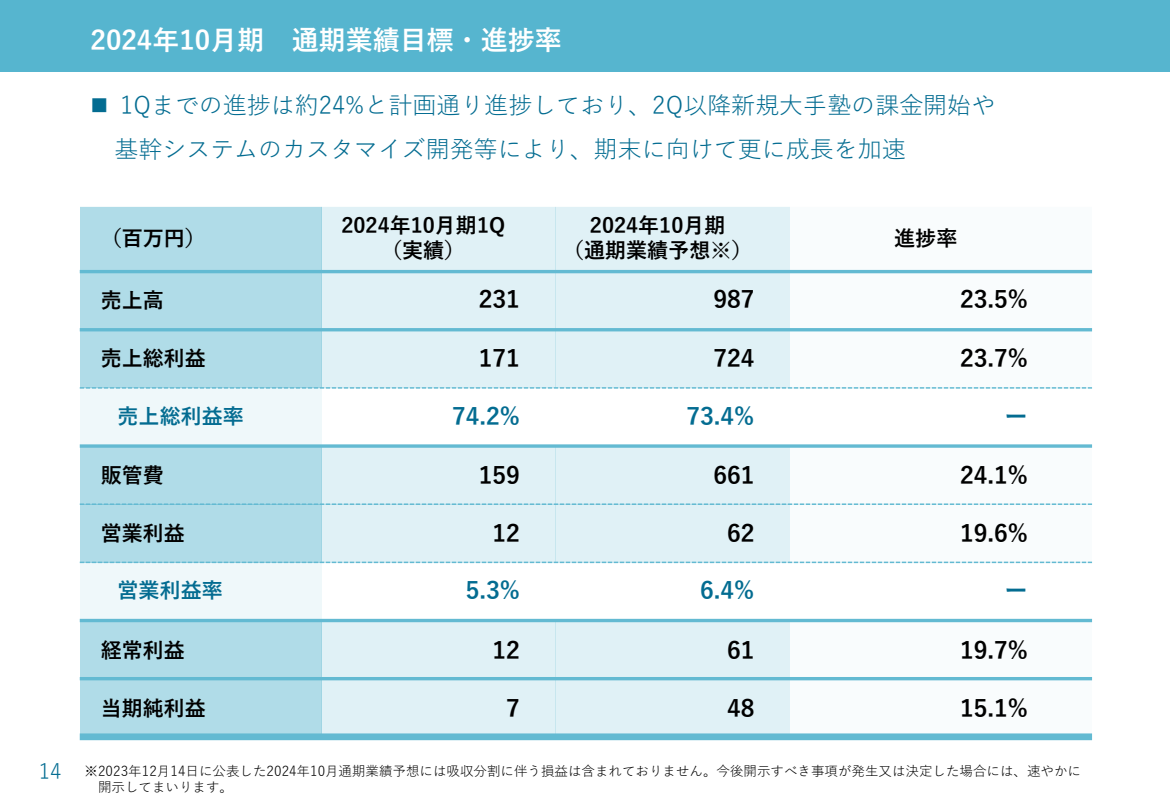
<style>
.page{position:relative;width:1170px;height:810px;background:#fff}
.page>*{position:absolute;margin:0;border:0;box-sizing:border-box;transform-origin:0 0}
.t1{font:700 27px "Yu Gothic";color:#fff}
.t2{font:24px "Yu Gothic";color:#036c91}
.t3{font:700 24px "Yu Gothic";color:#000}
.t4{font:700 24px "Yu Gothic";color:#036c91}
.t5{font:700 21px "Yu Gothic";color:#000}
.t6{font:700 21px "Yu Gothic";color:#036c91}
.t7{font:13.5px/16.2px "Yu Gothic";color:#000}
.s1{font-size:20.7px;color:#036c91}
</style>
<div class="page">
<div style="left:0;top:0;width:1170px;height:72px;background:#56b5cf"></div>
<div style="left:80px;top:206px;width:241px;height:66px;background:#b0dce8"></div>
<div style="left:321px;top:206px;width:235px;height:66px;background:#e0f1f6"></div>
<div style="left:556px;top:206px;width:234px;height:66px;background:#e0f1f6"></div>
<div style="left:790px;top:206px;width:302px;height:66px;background:#f9fcfd"></div>
<div style="left:80px;top:272px;width:241px;height:58px;background:#b0dce8"></div>
<div style="left:321px;top:272px;width:235px;height:58px;background:#e0f1f6"></div>
<div style="left:556px;top:272px;width:234px;height:58px;background:#e0f1f6"></div>
<div style="left:790px;top:272px;width:302px;height:58px;background:#f9fcfd"></div>
<div style="left:80px;top:330px;width:241px;height:58px;background:#b0dce8"></div>
<div style="left:321px;top:330px;width:235px;height:58px;background:#e0f1f6"></div>
<div style="left:556px;top:330px;width:234px;height:58px;background:#e0f1f6"></div>
<div style="left:790px;top:330px;width:302px;height:58px;background:#f9fcfd"></div>
<div style="left:80px;top:388px;width:241px;height:58px;background:#eff8fa"></div>
<div style="left:80px;top:446px;width:241px;height:58px;background:#b0dce8"></div>
<div style="left:321px;top:446px;width:235px;height:58px;background:#e0f1f6"></div>
<div style="left:556px;top:446px;width:234px;height:58px;background:#e0f1f6"></div>
<div style="left:790px;top:446px;width:302px;height:58px;background:#f9fcfd"></div>
<div style="left:80px;top:504px;width:241px;height:58px;background:#b0dce8"></div>
<div style="left:321px;top:504px;width:235px;height:58px;background:#e0f1f6"></div>
<div style="left:556px;top:504px;width:234px;height:58px;background:#e0f1f6"></div>
<div style="left:790px;top:504px;width:302px;height:58px;background:#f9fcfd"></div>
<div style="left:80px;top:562px;width:241px;height:59px;background:#eff8fa"></div>
<div style="left:80px;top:621px;width:241px;height:58px;background:#b0dce8"></div>
<div style="left:321px;top:621px;width:235px;height:58px;background:#e0f1f6"></div>
<div style="left:556px;top:621px;width:234px;height:58px;background:#e0f1f6"></div>
<div style="left:790px;top:621px;width:302px;height:58px;background:#f9fcfd"></div>
<div style="left:80px;top:679px;width:241px;height:58px;background:#b0dce8"></div>
<div style="left:321px;top:679px;width:235px;height:58px;background:#e0f1f6"></div>
<div style="left:556px;top:679px;width:234px;height:58px;background:#e0f1f6"></div>
<div style="left:790px;top:679px;width:302px;height:58px;background:#f9fcfd"></div>
<hr style="left:80px;top:270px;width:1012px;height:3px;background:#63bad2">
<hr style="left:80px;top:328px;width:1012px;height:3px;background:#63bad2">
<svg style="left:80px;top:387px;width:1012px;height:2px;background:#9ed4e2"></svg>
<svg style="left:80px;top:444px;width:1012px;height:4px;background:#78c3d7"></svg>
<svg style="left:80px;top:503px;width:1012px;height:2px;background:#94cfdf"></svg>
<svg style="left:80px;top:562px;width:1012px;height:1px"></svg>
<hr style="left:80px;top:619px;width:1012px;height:3px;background:#63bad2">
<hr style="left:80px;top:677px;width:1012px;height:3px;background:#63bad2">
<hr style="left:80px;top:205px;width:1012px;height:2px;background:#fff">
<div style="left:80px;top:733px;width:1012px;height:7px;background:#63bad2"></div>
<h2 class="t1" style="left:91px;top:25px;width:473px">2024年10月期 通期業績目標・進捗率</h2>
<p class="t2" style="left:91px;top:83px;width:906px">■ 1Qまでの進捗は約24%と計画通り進捗しており、2Q以降新規大手塾の課金開始や</p>
<p class="t2" style="left:115px;top:127px;width:793px">基幹システムのカスタマイズ開発等により、期末に向けて更に成長を加速</p>
<p class="t5" style="left:101px;top:226px;width:107px">（百万円）</p>
<p class="t5" style="left:341px;top:214px;width:165px">2024年10月期1Q</p>
<p class="t5" style="left:381px;top:239px;width:86px">（実績）</p>
<p class="t5" style="left:590px;top:214px;width:137px">2024年10月期</p>
<p class="t5" style="left:563px;top:239px;width:191px">（通期業績予想※）</p>
<p class="t5" style="left:894px;top:226px;width:65px">進捗率</p>
<p class="t5" style="left:101px;top:288px;width:65px">売上高</p>
<p class="t3" style="left:479px;top:286px;width:43px">231</p>
<p class="t3" style="left:713px;top:286px;width:43px">987</p>
<p class="t3" style="left:960px;top:286px;width:69px">23.5%</p>
<p class="t5" style="left:101px;top:346px;width:107px">売上総利益</p>
<p class="t3" style="left:479px;top:344px;width:43px">171</p>
<p class="t3" style="left:713px;top:344px;width:43px">724</p>
<p class="t3" style="left:960px;top:344px;width:69px">23.7%</p>
<p class="t6" style="left:118px;top:404px;width:128px">売上総利益率</p>
<p class="t4" style="left:452px;top:402px;width:69px">74.2%</p>
<p class="t4" style="left:687px;top:402px;width:69px">73.4%</p>
<p class="t4" style="left:1004px;top:402px;width:25px">ー</p>
<p class="t5" style="left:101px;top:464px;width:65px">販管費</p>
<p class="t3" style="left:479px;top:462px;width:43px">159</p>
<p class="t3" style="left:713px;top:462px;width:43px">661</p>
<p class="t3" style="left:960px;top:462px;width:69px">24.1%</p>
<p class="t5" style="left:101px;top:522px;width:86px">営業利益</p>
<p class="t3" style="left:493px;top:520px;width:29px">12</p>
<p class="t3" style="left:727px;top:520px;width:29px">62</p>
<p class="t3" style="left:960px;top:520px;width:69px">19.6%</p>
<p class="t6" style="left:118px;top:579px;width:107px">営業利益率</p>
<p class="t4" style="left:466px;top:577px;width:56px">5.3%</p>
<p class="t4" style="left:700px;top:577px;width:56px">6.4%</p>
<p class="t4" style="left:1004px;top:577px;width:25px">ー</p>
<p class="t5" style="left:101px;top:638px;width:86px">経常利益</p>
<p class="t3" style="left:493px;top:636px;width:29px">12</p>
<p class="t3" style="left:727px;top:636px;width:29px">61</p>
<p class="t3" style="left:960px;top:636px;width:69px">19.7%</p>
<p class="t5" style="left:101px;top:696px;width:107px">当期純利益</p>
<p class="t3" style="left:506px;top:695px;width:15px">7</p>
<p class="t3" style="left:727px;top:695px;width:29px">48</p>
<p class="t3" style="left:960px;top:695px;width:69px">15.1%</p>
<p class="t7" style="left:98px;top:761px;width:984px;text-indent:-59px"><span class="s1">14</span> ※2023年12月14日に公表した2024年10月通期業績予想には吸収分割に伴う損益は含まれておりません。今後開示すべき事項が発生又は決定した場合には、速やかに開示してまいります。</p>
</div>
